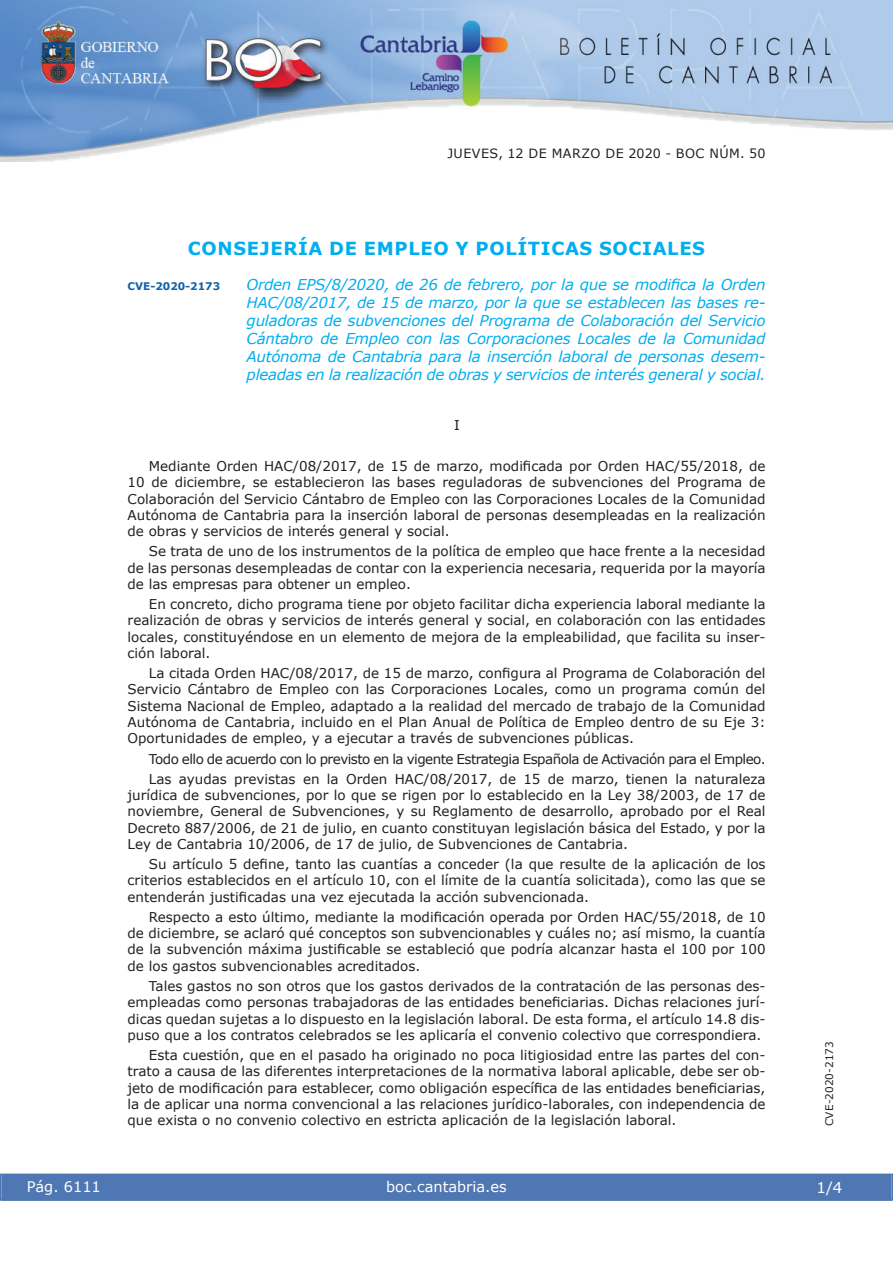
<style>
.page{position:relative;width:893px;height:1263px;background:#fff}
.page>*{position:absolute;margin:0;border:0;box-sizing:border-box;transform-origin:0 0}
.t1{font:700 18px "Verdana";letter-spacing:.035em;color:#00aeef}
.t2{font:italic 15px/18px "Verdana";letter-spacing:-.02em;color:#00aeef;text-align:justify}
.t3{font:15px "Verdana";color:#fff}
.t4{font:14.55px "Verdana";color:#fff}
.t5{font:13.5px/16.2px "Verdana";color:#231f20;text-align:justify}
.t6{font:13.5px/20.4px "Verdana";letter-spacing:-.04em;color:#231f20}
.t7{font:12.75px "Verdana";letter-spacing:.035em;color:#231f20}
.t8{font:10.5px "Verdana";color:#231f20}
.t9{font:700 10.5px "Verdana";color:#1263a9}
</style>
<div class="page">
<img style="left:0;top:0;width:893px;height:161px">
<div style="left:1px;top:1174px;width:890px;height:27px;background:#4f77b3"></div>
<div style="left:0;top:1174px;width:893px;height:27px;border:1px solid #4f77b3"></div>
<p class="t7" style="left:447px;top:145px;width:320px">JUEVES, 12 DE MARZO DE 2020 - BOC NÚM. 50</p>
<h1 class="t1" style="left:188px;top:237px;width:518px">CONSEJERÍA DE EMPLEO Y POLÍTICAS SOCIALES</h1>
<p class="t9" style="left:128px;top:279px;width:94px">CVE-2020-2173</p>
<p class="t2" style="left:247px;top:275px;width:520px">Orden EPS/8/2020, de 26 de febrero, por la que se modifica la Orden HAC/08/2017, de 15 de marzo, por la que se establecen las bases re&shy;guladoras de subvenciones del Programa de Colaboración del Servicio Cántabro de Empleo con las Corporaciones Locales de la Comunidad Autónoma de Cantabria para la inserción laboral de personas desem&shy;pleadas en la realización de obras y servicios de interés general y social.</p>
<p class="t5" style="left:454px;top:417px;width:7px">I</p>
<p class="t5" style="left:128px;top:458px;width:639px;text-indent:21px">Mediante Orden HAC/08/2017, de 15 de marzo, modificada por Orden HAC/55/2018, de 10 de diciembre, se establecieron las bases reguladoras de subvenciones del Programa de Colaboración del Servicio Cántabro de Empleo con las Corporaciones Locales de la Comunidad Autónoma de Cantabria para la inserción laboral de personas desempleadas en la realización de obras y servicios de interés general y social.</p>
<p class="t5" style="left:128px;top:543px;width:640px;text-indent:21px">Se trata de uno de los instrumentos de la política de empleo que hace frente a la necesidad de las personas desempleadas de contar con la experiencia necesaria, requerida por la mayoría de las empresas para obtener un empleo.</p>
<p class="t5" style="left:128px;top:596px;width:639px;text-indent:21px">En concreto, dicho programa tiene por objeto facilitar dicha experiencia laboral mediante la realización de obras y servicios de interés general y social, en colaboración con las entidades locales, constituyéndose en un elemento de mejora de la empleabilidad, que facilita su inser&shy;ción laboral.</p>
<p class="t5" style="left:128px;top:665px;width:639px;text-indent:21px">La citada Orden HAC/08/2017, de 15 de marzo, configura al Programa de Colaboración del Servicio Cántabro de Empleo con las Corporaciones Locales, como un programa común del Sistema Nacional de Empleo, adaptado a la realidad del mercado de trabajo de la Comunidad Autónoma de Cantabria, incluido en el Plan Anual de Política de Empleo dentro de su Eje 3:<br>Oportunidades de empleo, y a ejecutar a través de subvenciones públicas.</p>
<p class="t6" style="left:149px;top:748px;width:618px">Todo ello de acuerdo con lo previsto en la vigente Estrategia Española de Activación para el Empleo.<br>Las ayudas previstas en la Orden HAC/08/2017, de 15 de marzo, tienen la naturaleza</p>
<p class="t5" style="left:128px;top:787px;width:639px">jurídica de subvenciones, por lo que se rigen por lo establecido en la Ley 38/2003, de 17 de noviembre, General de Subvenciones, y su Reglamento de desarrollo, aprobado por el Real Decreto 887/2006, de 21 de julio, en cuanto constituyan legislación básica del Estado, y por la Ley de Cantabria 10/2006, de 17 de julio, de Subvenciones de Cantabria.</p>
<p class="t5" style="left:128px;top:856px;width:639px;text-indent:21px">Su artículo 5 define, tanto las cuantías a conceder (la que resulte de la aplicación de los criterios establecidos en el artículo 10, con el límite de la cuantía solicitada), como las que se entenderán justificadas una vez ejecutada la acción subvencionada.</p>
<p class="t5" style="left:128px;top:909px;width:639px;text-indent:21px">Respecto a esto último, mediante la modificación operada por Orden HAC/55/2018, de 10 de diciembre, se aclaró qué conceptos son subvencionables y cuáles no; así mismo, la cuantía de la subvención máxima justificable se estableció que podría alcanzar hasta el 100 por 100 de los gastos subvencionables acreditados.</p>
<p class="t5" style="left:128px;top:978px;width:639px;text-indent:21px">Tales gastos no son otros que los gastos derivados de la contratación de las personas des&shy;empleadas como personas trabajadoras de las entidades beneficiarias. Dichas relaciones jurí&shy;dicas quedan sujetas a lo dispuesto en la legislación laboral. De esta forma, el artículo 14.8 dis&shy;puso que a los contratos celebrados se les aplicaría el convenio colectivo que correspondiera.</p>
<p class="t5" style="left:128px;top:1047px;width:639px;text-indent:21px">Esta cuestión, que en el pasado ha originado no poca litigiosidad entre las partes del con&shy;trato a causa de las diferentes interpretaciones de la normativa laboral aplicable, debe ser ob&shy;jeto de modificación para establecer, como obligación específica de las entidades beneficiarias, la de aplicar una norma convencional a las relaciones jurídico-laborales, con independencia de que exista o no convenio colectivo en estricta aplicación de la legislación laboral.</p>
<p class="t4" style="left:27px;top:1177px;width:76px">Pág. 6111</p>
<p class="t4" style="left:386px;top:1178px;width:122px">boc.cantabria.es</p>
<p class="t8" style="left:823px;top:1126px;width:87px;rotate:-90deg">CVE-2020-2173</p>
<p class="t3" style="left:816px;top:1178px;width:27px">1/4</p>
</div>
